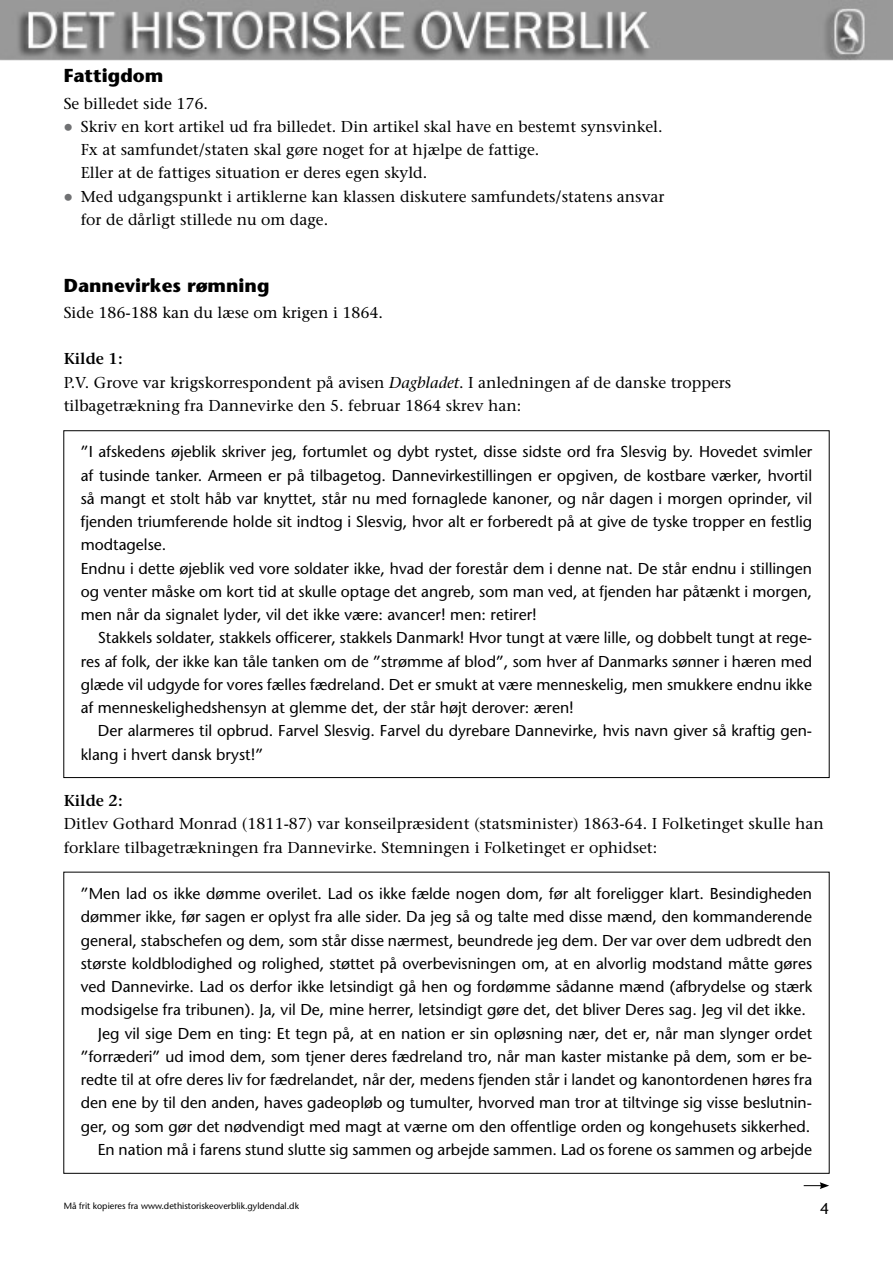
<style>
.page{position:relative;width:893px;height:1263px;background:#fff}
.page>*{position:absolute;margin:0;border:0;box-sizing:border-box;transform-origin:0 0}
.t1{font:700 18.75px "Stone Sans";color:#000}
.t2{font:15.75px/23.2px "Stone Sans";color:#000}
.t3{font:15.75px/23.2px "Stone Serif";color:#000}
.t4{font:600 15.75px "Stone Serif";color:#000}
.t5{font:9px "Stone Sans";color:#000}
.s1{color:#707173}
.s2{font-weight:600}
.s3{font-style:italic}
</style>
<div class="page">
<img style="left:0;top:0;width:893px;height:1187px">
<svg style="left:804px;top:1182px;width:25px;height:7px"></svg>
<p class="t1" style="left:64px;top:65px;width:101px">Fattigdom</p>
<p class="t3" style="left:64px;top:92px;width:146px">Se billedet side 176.</p>
<p class="t3" style="left:81px;top:115px;width:583px;text-indent:-17px"><span class="s1">•</span> Skriv en kort artikel ud fra billedet. Din artikel skal have en bestemt synsvinkel.<br>Fx at samfundet/staten skal gøre noget for at hjælpe de fattige.<br>Eller at de fattiges situation er deres egen skyld.</p>
<p class="t3" style="left:81px;top:185px;width:585px;text-indent:-17px"><span class="s1">•</span> Med udgangspunkt i artiklerne kan klassen diskutere samfundets/statens ansvar for de dårligt stillede nu om dage.</p>
<p class="t1" style="left:64px;top:274px;width:207px">Dannevirkes rømning</p>
<p class="t3" style="left:64px;top:301px;width:321px">Side 186-188 kan du læse om krigen i 1864.</p>
<p class="t3" style="left:64px;top:347px;width:669px"><span class="s2">Kilde 1:<br></span>P.V. Grove var krigskorrespondent på avisen <span class="s3">Dagbladet</span>. I anledningen af de danske troppers tilbagetrækning fra Dannevirke den 5. februar 1864 skrev han:</p>
<p class="t2" style="left:81px;top:440px;width:733px">”I afskedens øjeblik skriver jeg, fortumlet og dybt rystet, disse sidste ord fra Slesvig by. Hovedet svimler af tusinde tanker. Armeen er på tilbagetog. Dannevirkestillingen er opgiven, de kostbare værker, hvortil så mangt et stolt håb var knyttet, står nu med fornaglede kanoner, og når dagen i morgen oprinder, vil fjenden triumferende holde sit indtog i Slesvig, hvor alt er forberedt på at give de tyske tropper en festlig modtagelse.<br>Endnu i dette øjeblik ved vore soldater ikke, hvad der forestår dem i denne nat. De står endnu i stillingen og venter måske om kort tid at skulle optage det angreb, som man ved, at fjenden har påtænkt i morgen, men når da signalet lyder, vil det ikke være: avancer! men: retirer!</p>
<p class="t2" style="left:81px;top:626px;width:733px;text-align:justify;text-indent:17px">Stakkels soldater, stakkels officerer, stakkels Danmark! Hvor tungt at være lille, og dobbelt tungt at rege&shy;res af folk, der ikke kan tåle tanken om de ”strømme af blod”, som hver af Danmarks sønner i hæren med glæde vil udgyde for vores fælles fædreland. Det er smukt at være menneskelig, men smukkere endnu ikke af menneskelighedshensyn at glemme det, der står højt derover: æren!</p>
<p class="t2" style="left:81px;top:719px;width:733px;text-indent:17px">Der alarmeres til opbrud. Farvel Slesvig. Farvel du dyrebare Dannevirke, hvis navn giver så kraftig gen&shy;klang i hvert dansk bryst!”</p>
<p class="t4" style="left:64px;top:791px;width:60px">Kilde 2:</p>
<p class="t3" style="left:64px;top:812px;width:762px">Ditlev Gothard Monrad (1811-87) var konseilpræsident (statsminister) 1863-64. I Folketinget skulle han forklare tilbagetrækningen fra Dannevirke. Stemningen i Folketinget er ophidset:</p>
<p class="t2" style="left:81px;top:882px;width:733px">”Men lad os ikke dømme overilet. Lad os ikke fælde nogen dom, før alt foreligger klart. Besindigheden</p>
<p class="t2" style="left:81px;top:905px;width:733px">dømmer ikke, før sagen er oplyst fra alle sider. Da jeg så og talte med disse mænd, den kommanderende</p>
<p class="t2" style="left:81px;top:928px;width:733px">general, stabschefen og dem, som står disse nærmest, beundrede jeg dem. Der var over dem udbredt den</p>
<p class="t2" style="left:81px;top:952px;width:733px">største koldblodighed og rolighed, støttet på overbevisningen om, at en alvorlig modstand måtte gøres</p>
<p class="t2" style="left:81px;top:975px;width:733px">ved Dannevirke. Lad os derfor ikke letsindigt gå hen og fordømme sådanne mænd (afbrydelse og stærk</p>
<p class="t2" style="left:81px;top:998px;width:727px">modsigelse fra tribunen). Ja, vil De, mine herrer, letsindigt gøre det, det bliver Deres sag. Jeg vil det ikke.</p>
<p class="t2" style="left:98px;top:1021px;width:716px">Jeg vil sige Dem en ting: Et tegn på, at en nation er sin opløsning nær, det er, når man slynger ordet</p>
<p class="t2" style="left:81px;top:1045px;width:733px">”forræderi” ud imod dem, som tjener deres fædreland tro, når man kaster mistanke på dem, som er be-</p>
<p class="t2" style="left:81px;top:1068px;width:733px">redte til at ofre deres liv for fædrelandet, når der, medens fjenden står i landet og kanontordenen høres fra</p>
<p class="t2" style="left:81px;top:1091px;width:733px">den ene by til den anden, haves gadeopløb og tumulter, hvorved man tror at tiltvinge sig visse beslutnin-</p>
<p class="t2" style="left:81px;top:1114px;width:731px">ger, og som gør det nødvendigt med magt at værne om den offentlige orden og kongehusets sikkerhed.</p>
<p class="t2" style="left:98px;top:1138px;width:716px">En nation må i farens stund slutte sig sammen og arbejde sammen. Lad os forene os sammen og arbejde</p>
<p class="t5" style="left:64px;top:1200px;width:237px">Må frit kopieres fra www.dethistoriskeoverblik.gyldendal.dk</p>
<p class="t2" style="left:820px;top:1197px;width:11px">4</p>
</div>
